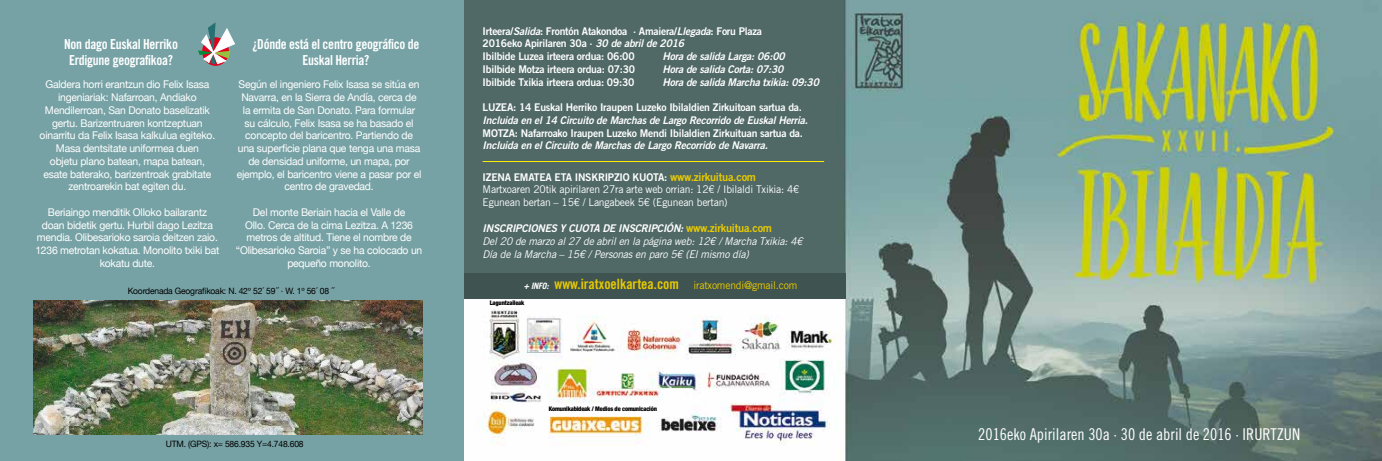
<style>
.page{position:relative;width:1382px;height:461px;background:#fff}
.page>*{position:absolute;margin:0;border:0;box-sizing:border-box;transform-origin:0 0}
.t1{font:16.25px "Trade Gothic LT Std Cn 18";color:#fff}
.t2{font:14.12px "Trade Gothic LT Std Bd Cn 20";color:#eacb00}
.t3{font:13.75px/16.5px "Trade Gothic LT Std Bd Cn 20";letter-spacing:-.02em;color:#fff;text-align:center}
.t4{font:10.62px/12.8px "Helvetica Neue";letter-spacing:-.02em;color:#fff;text-align:center}
.t5{font:10.62px/12.8px "Trade Gothic LT Std Bd 2";letter-spacing:-.02em;color:#fff}
.t6{font:10.62px "Trade Gothic LT Std Bd 2 Obl";letter-spacing:-.02em;color:#fff}
.t7{font:10.62px/12.8px "Trade Gothic LT Std";letter-spacing:-.02em;color:#fff}
.t8{font:italic 10.62px/12.8px "Trade Gothic LT Std";letter-spacing:-.02em;color:#fff}
.t9{font:10.62px "Trade Gothic LT Std";letter-spacing:-.02em;color:#eacb00}
.t10{font:8.75px "Helvetica Neue";letter-spacing:-.02em;color:#000}
.t11{font:900 condensed 6.25px "Helvetica Neue";letter-spacing:-.02em;color:#000}
.s1{font-family:"Trade Gothic LT Std Bd 2 Obl"}
.s2{font-size:11.25px;color:#eacb00}
.s3{font-family:"Trade Gothic LT Std Bd 2";font-size:11.25px;color:#eacb00}
.s4{font-family:"Trade Gothic LT Std";font-weight:700;font-style:italic;font-size:8.75px;color:#fff}
</style>
<div class="page">
<div style="left:0;top:0;width:464px;height:461px;background:#77a2a5"></div>
<img style="left:464px;top:0;width:918px;height:461px">
<div style="left:202px;top:37px;width:27px;height:29px;border:3px solid #e2001a;border-radius:50%"></div>
<svg style="left:198px;top:22px;width:36px;height:43px"></svg>
<img style="left:34px;top:300px;width:389px;height:134px">
<div style="left:464px;top:273px;width:381px;height:25px;background:#3f5350"></div>
<hr style="left:483px;top:161px;width:341px;height:1px;background:#ffed00">
<p class="t3" style="left:64px;top:36px;width:115px">Non dago Euskal Herriko<br>Erdigune geografikoa?</p>
<p class="t3" style="left:252px;top:36px;width:169px">¿Dónde está el centro geográfico de<br>Euskal Herria?</p>
<p class="t4" style="left:40px;top:79px;width:177px">Galdera horri erantzun dio Felix Isasa ingeniariak: Nafarroan, Andiako Mendilerroan, San Donato baselizatik gertu. Barizentruaren kontzeptuan oinarritu da Felix Isasa kalkulua egiteko.<br>Masa dentsitate uniformea duen<br>objetu plano batean, mapa batean, esate baterako, barizentroak grabitate zentroarekin bat egiten du.</p>
<p class="t4" style="left:35px;top:206px;width:186px">Beriaingo menditik Olloko bailarantz doan bidetik gertu. Hurbil dago Lezitza mendia. Olibesarioko saroia deitzen zaio.<br>1236 metrotan kokatua. Monolito txiki bat kokatu dute.</p>
<p class="t4" style="left:237px;top:79px;width:186px">Según el ingeniero Felix Isasa se sitúa en Navarra, en la Sierra de Andía, cerca de la ermita de San Donato. Para formular su cálculo, Felix Isasa se ha basado el concepto del baricentro. Partiendo de una superficie plana que tenga una masa de densidad uniforme, un mapa, por ejemplo, el baricentro viene a pasar por el centro de gravedad.</p>
<p class="t4" style="left:236px;top:206px;width:188px">Del monte Beriain hacia el Valle de<br>Ollo. Cerca de la cima Lezitza. A 1236 metros de altitud. Tiene el nombre de “Olibesarioko Saroia” y se ha colocado un pequeño monolito.</p>
<p class="t10" style="left:128px;top:284px;width:208px">Koordenada Geografikoak: N. 42º 52´ 59´´ · W. 1º 56´ 08 ´´</p>
<p class="t10" style="left:166px;top:437px;width:139px">UTM. (GPS): x= 586.935 Y=4.748.608</p>
<p class="t5" style="left:483px;top:24px;width:281px">Irteera/<span class="s1">Salida</span>: Frontón Atakondoa · Amaiera/<span class="s1">Llegada</span>: Foru Plaza<br>2016eko Apirilaren 30a · <span class="s1">30 de abril de 2016<br></span>Ibilbide Luzea irteera ordua: 06:00</p>
<p class="t6" style="left:663px;top:50px;width:124px">Hora de salida Larga: 06:00</p>
<p class="t5" style="left:483px;top:62px;width:154px">Ibilbide Motza irteera ordua: 07:30</p>
<p class="t6" style="left:663px;top:62px;width:122px">Hora de salida Corta: 07:30</p>
<p class="t5" style="left:483px;top:75px;width:153px">Ibilbide Txikia irteera ordua: 09:30</p>
<p class="t6" style="left:663px;top:75px;width:158px">Hora de salida Marcha txikia: 09:30</p>
<p class="t5" style="left:483px;top:101px;width:321px">LUZEA: 14 Euskal Herriko Iraupen Luzeko Ibilaldien Zirkuitoan sartua da.</p>
<p class="t6" style="left:483px;top:113px;width:327px">Incluida en el 14 Circuito de Marchas de Largo Recorrido de Euskal Herria.</p>
<p class="t5" style="left:483px;top:126px;width:322px">MOTZA: Nafarroako Iraupen Luzeko Mendi Ibilaldien Zirkuituan sartua da.</p>
<p class="t6" style="left:483px;top:139px;width:287px">Incluida en el Circuito de Marchas de Largo Recorrido de Navarra.</p>
<p class="t5" style="left:483px;top:170px;width:275px">IZENA EMATEA ETA INSKRIPZIO KUOTA: <span class="s2">www.zirkuitua.com</span></p>
<p class="t7" style="left:483px;top:183px;width:318px">Martxoaren 20tik apirilaren 27ra arte web orrian: 12€ / Ibilaldi Txikia: 4€<br>Egunean bertan – 15€ / Langabeek 5€ (Egunean bertan)</p>
<p class="t6" style="left:483px;top:222px;width:291px">INSCRIPCIONES Y CUOTA DE INSCRIPCIÓN: <span class="s3">www.zirkuitua.com</span></p>
<p class="t8" style="left:483px;top:235px;width:322px">Del 20 de marzo al 27 de abril en la página web: 12€ / Marcha Txikia: 4€<br>Día de la Marcha – 15€ / Personas en paro 5€ (El mismo día)</p>
<h2 class="t2" style="left:524px;top:276px;width:157px"><span class="s4">+ INFO:</span> www.iratxoelkartea.com</h2>
<p class="t9" style="left:693px;top:279px;width:105px">iratxomendi@gmail.com</p>
<p class="t11" style="left:490px;top:297px;width:36px">Laguntzaileak</p>
<p class="t11" style="left:549px;top:404px;width:110px">Komunikabideak / Medios de comunicación</p>
<h1 class="t1" style="left:978px;top:425px;width:323px">2016eko Apirilaren 30a · 30 de abril de 2016 · IRURTZUN</h1>
</div>
